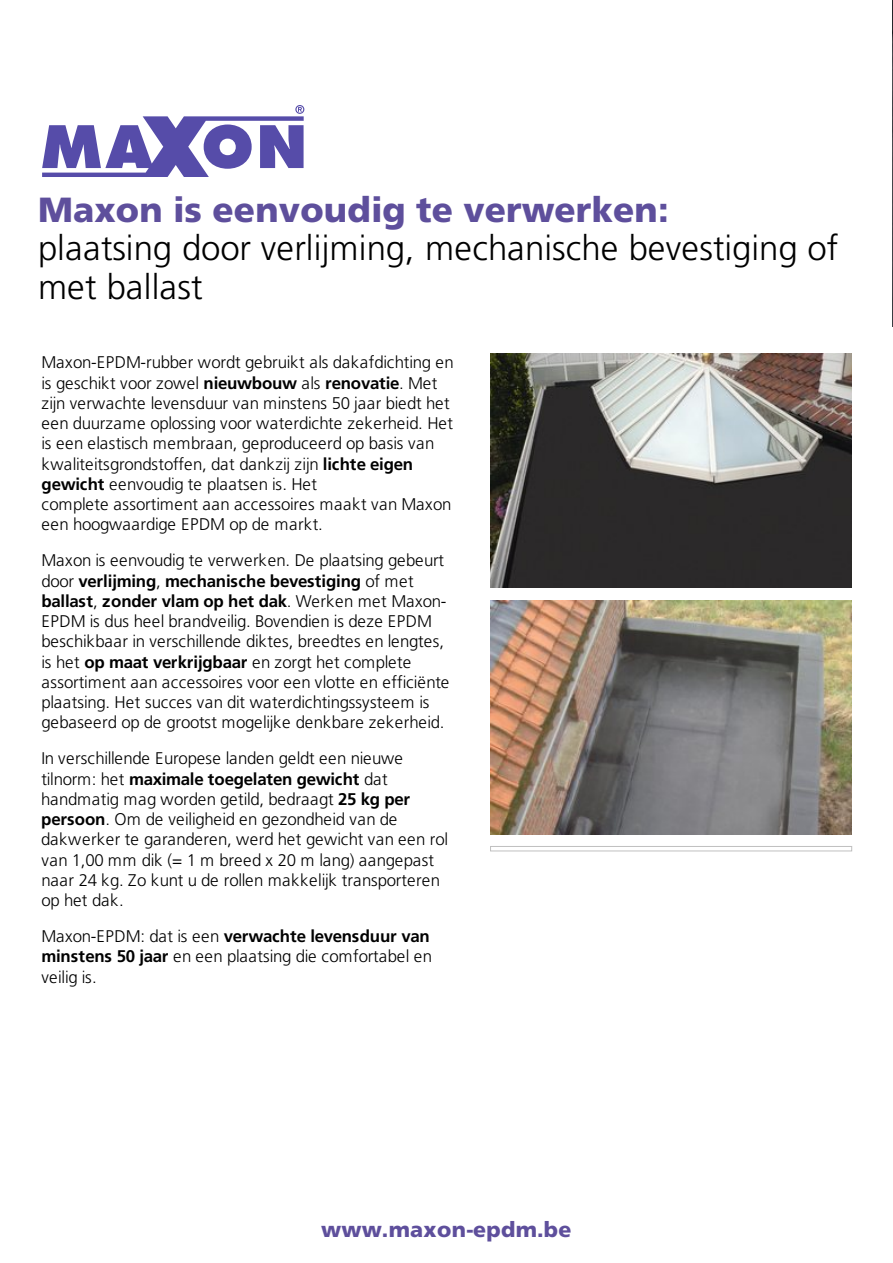
<style>
.page{position:relative;width:893px;height:1263px;background:#fff}
.page>*{position:absolute;margin:0;border:0;box-sizing:border-box;transform-origin:0 0}
.t1{font:300 34.8px/38.2px "Frutiger LT Std";letter-spacing:.005em;color:#000}
.t2{font:900 21.3px "Frutiger LT Std";letter-spacing:.015em;color:#5e4f9c}
.t3{font:300 16.8px/20.2px "Frutiger LT Std";color:#000}
.s1{font-weight:900;color:#5e4f9c}
.s2{font-weight:700}
</style>
<div class="page">
<svg style="left:42px;top:105px;width:262px;height:72px"></svg>
<img style="left:490px;top:354px;width:362px;height:234px">
<img style="left:490px;top:600px;width:362px;height:234px">
<div style="left:490px;top:846px;width:362px;height:5px;border:1px solid #c0c0c0"></div>
<img style="left:892px;top:0;width:1px;height:327px">
<p class="t1" style="left:38px;top:193px;width:802px"><span class="s1">Maxon is eenvoudig te verwerken:<br></span>plaatsing door verlijming, mechanische bevestiging of met ballast</p>
<p class="t3" style="left:41px;top:354px;width:414px">Maxon-EPDM-rubber wordt gebruikt als dakafdichting en is geschikt voor zowel <span class="s2">nieuwbouw</span> als <span class="s2">renovatie</span>. Met zijn verwachte levensduur van minstens 50 jaar biedt het een duurzame oplossing voor waterdichte zekerheid. Het is een elastisch membraan, geproduceerd op basis van kwaliteitsgrondstoffen, dat dankzij zijn <span class="s2">lichte eigen gewicht</span> eenvoudig te plaatsen is. Het<br>complete assortiment aan accessoires maakt van Maxon een hoogwaardige EPDM op de markt.</p>
<p class="t3" style="left:41px;top:552px;width:409px">Maxon is eenvoudig te verwerken. De plaatsing gebeurt door <span class="s2">verlijming</span>, <span class="s2">mechanische bevestiging</span> of met <span class="s2">ballast</span>, <span class="s2">zonder vlam op het dak</span>. Werken met Maxon-EPDM is dus heel brandveilig. Bovendien is deze EPDM beschikbaar in verschillende diktes, breedtes en lengtes, is het <span class="s2">op maat verkrijgbaar</span> en zorgt het complete assortiment aan accessoires voor een vlotte en efficiënte plaatsing. Het succes van dit waterdichtingssysteem is gebaseerd op de grootst mogelijke denkbare zekerheid.</p>
<p class="t3" style="left:41px;top:750px;width:408px">In verschillende Europese landen geldt een nieuwe tilnorm: het <span class="s2">maximale toegelaten gewicht</span> dat handmatig mag worden getild, bedraagt <span class="s2">25 kg per persoon</span>. Om de veiligheid en gezondheid van de dakwerker te garanderen, werd het gewicht van een rol van 1,00 mm dik (= 1 m breed x 20 m lang) aangepast naar 24 kg. Zo kunt u de rollen makkelijk transporteren op het dak.</p>
<p class="t3" style="left:41px;top:927px;width:392px">Maxon-EPDM: dat is een <span class="s2">verwachte levensduur van minstens 50 jaar</span> en een plaatsing die comfortabel en veilig is.</p>
<p class="t2" style="left:321px;top:1221px;width:252px">www.maxon-epdm.be</p>
</div>
